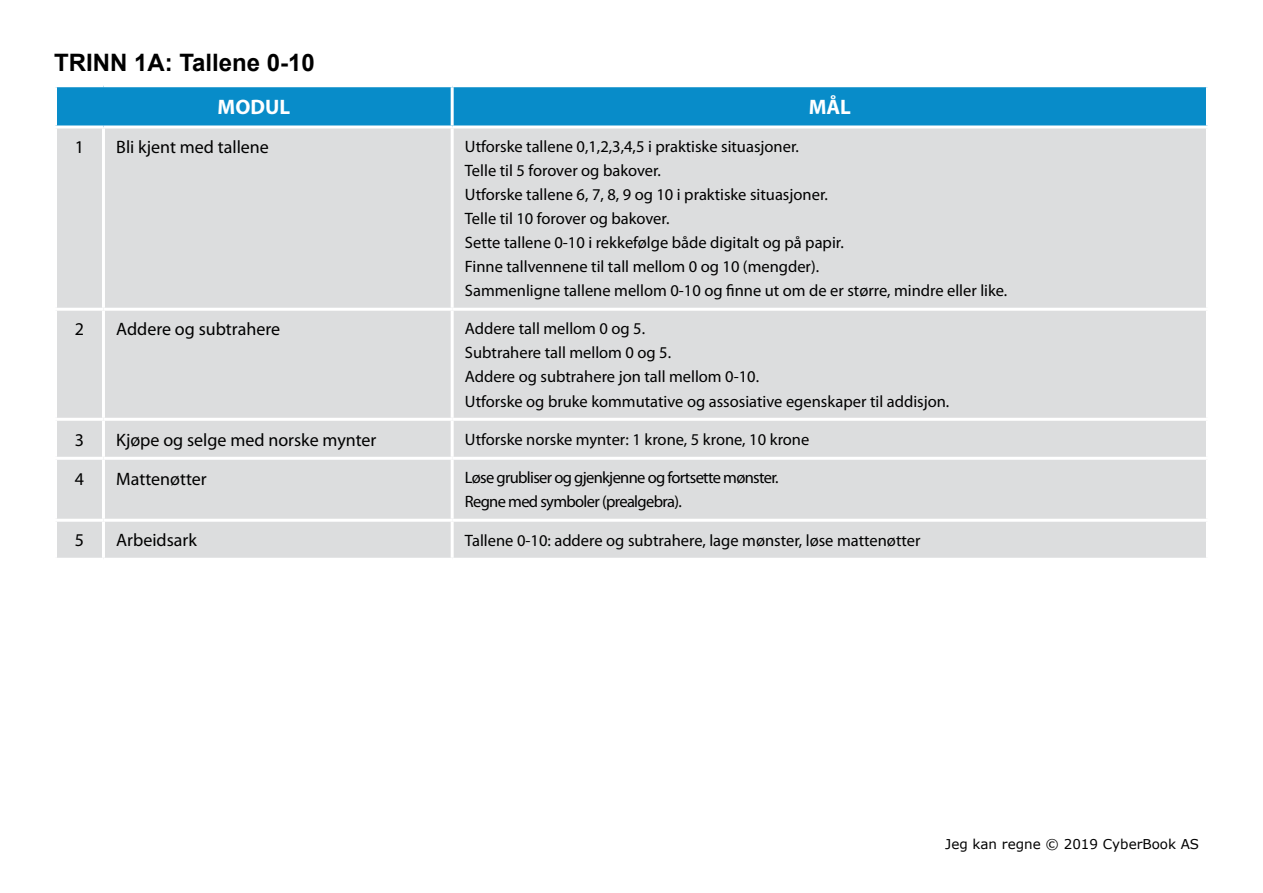
<style>
.page{position:relative;width:1263px;height:893px;background:#fff}
.page>*{position:absolute;margin:0;border:0;box-sizing:border-box;transform-origin:0 0}
.t1{font:700 24px "Arial";color:#000}
.t2{font:700 21px "Myriad Pro";color:#fff}
.t3{font:18px "Myriad Pro";color:#000}
.t4{font:16.5px/24px "Myriad Pro";color:#000}
.t5{font:16.5px/24px "Myriad Pro";letter-spacing:-.04em;color:#000}
.t6{font:13.5px "Verdana";color:#000}
</style>
<div class="page">
<div style="left:57px;top:87px;width:1149px;height:38px;background:#088cc9"></div>
<div style="left:57px;top:128px;width:1149px;height:430px;background:#dcddde"></div>
<hr style="left:451px;top:87px;width:3px;height:38px;background:#fff">
<hr style="left:54px;top:308px;width:49px;height:3px;background:#fff">
<hr style="left:103px;top:308px;width:349px;height:3px;background:#fff">
<hr style="left:452px;top:308px;width:757px;height:3px;background:#fff">
<hr style="left:54px;top:418px;width:49px;height:3px;background:#fff">
<hr style="left:103px;top:418px;width:349px;height:3px;background:#fff">
<hr style="left:452px;top:418px;width:757px;height:3px;background:#fff">
<hr style="left:54px;top:457px;width:49px;height:3px;background:#fff">
<hr style="left:452px;top:457px;width:757px;height:3px;background:#fff">
<hr style="left:54px;top:519px;width:49px;height:3px;background:#fff">
<hr style="left:452px;top:519px;width:757px;height:3px;background:#fff">
<hr style="left:451px;top:128px;width:3px;height:180px;background:#fff">
<hr style="left:451px;top:311px;width:3px;height:107px;background:#fff">
<hr style="left:451px;top:421px;width:3px;height:36px;background:#fff">
<hr style="left:451px;top:460px;width:3px;height:59px;background:#fff">
<hr style="left:451px;top:522px;width:3px;height:36px;background:#fff">
<hr style="left:102px;top:128px;width:3px;height:180px;background:#fff">
<hr style="left:102px;top:311px;width:3px;height:107px;background:#fff">
<hr style="left:102px;top:421px;width:3px;height:36px;background:#fff">
<hr style="left:103px;top:457px;width:349px;height:3px;background:#fff">
<hr style="left:102px;top:460px;width:3px;height:59px;background:#fff">
<hr style="left:103px;top:519px;width:349px;height:3px;background:#fff">
<hr style="left:102px;top:522px;width:3px;height:36px;background:#fff">
<h1 class="t1" style="left:54px;top:47px;width:262px">TRINN 1A: Tallene 0-10</h1>
<p class="t2" style="left:218px;top:93px;width:74px">MODUL</p>
<p class="t2" style="left:809px;top:93px;width:44px">MÅL</p>
<p class="t3" style="left:75px;top:136px;width:11px">1</p>
<p class="t3" style="left:116px;top:136px;width:154px">Bli kjent med tallene</p>
<p class="t4" style="left:465px;top:134px;width:544px">Utforske tallene 0,1,2,3,4,5 i praktiske situasjoner.<br>Telle til 5 forover og bakover.<br>Utforske tallene 6, 7, 8, 9 og 10 i praktiske situasjoner.<br>Telle til 10 forover og bakover.<br>Sette tallene 0-10 i rekkefølge både digitalt og på papir.<br>Finne tallvennene til tall mellom 0 og 10 (mengder).<br>Sammenligne tallene mellom 0-10 og finne ut om de er større, mindre eller like.</p>
<p class="t3" style="left:75px;top:318px;width:11px">2</p>
<p class="t3" style="left:116px;top:318px;width:165px">Addere og subtrahere</p>
<p class="t4" style="left:465px;top:317px;width:486px">Addere tall mellom 0 og 5.<br>Subtrahere tall mellom 0 og 5.<br>Addere og subtrahere jon tall mellom 0-10.<br>Utforske og bruke kommutative og assosiative egenskaper til addisjon.</p>
<p class="t3" style="left:75px;top:428px;width:11px">3</p>
<p class="t3" style="left:116px;top:428px;width:262px">Kjøpe og selge med norske mynter</p>
<p class="t4" style="left:465px;top:427px;width:346px">Utforske norske mynter: 1 krone, 5 krone, 10 krone</p>
<p class="t3" style="left:75px;top:467px;width:11px">4</p>
<p class="t3" style="left:116px;top:467px;width:92px">Mattenøtter</p>
<p class="t5" style="left:465px;top:466px;width:315px">Løse grubliser og gjenkjenne og fortsette mønster.<br>Regne med symboler (prealgebra).</p>
<p class="t3" style="left:75px;top:529px;width:11px">5</p>
<p class="t3" style="left:116px;top:529px;width:82px">Arbeidsark</p>
<p class="t4" style="left:465px;top:528px;width:457px">Tallene 0-10: addere og subtrahere, lage mønster, løse mattenøtter</p>
<p class="t6" style="left:945px;top:835px;width:255px">Jeg kan regne © 2019 CyberBook AS</p>
</div>
